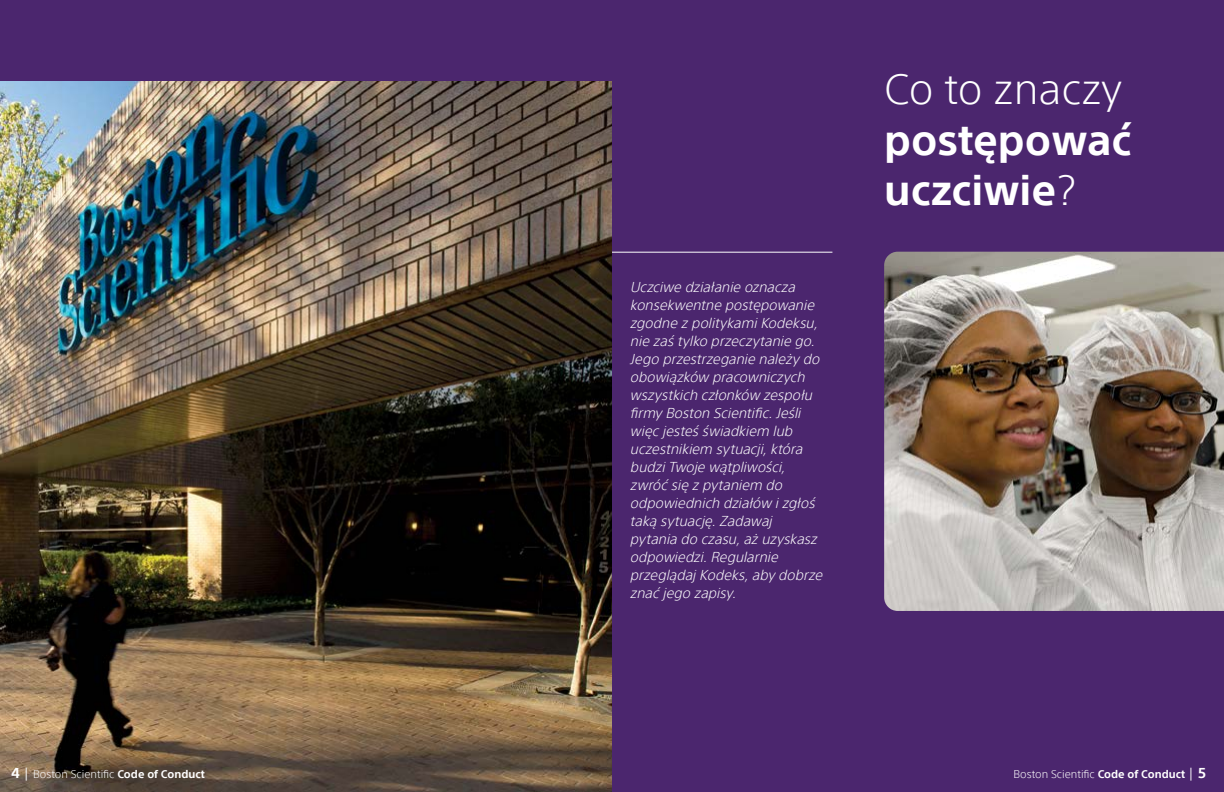
<style>
.page{position:relative;width:1224px;height:792px;background:#fff}
.page>*{position:absolute;margin:0;border:0;box-sizing:border-box;transform-origin:0 0}
.t1{font:700 42px/50.4px "SST";color:#fff}
.t2{font:300 42px "SST";color:#fff}
.t3{font:italic 300 14px/18px "SST";letter-spacing:-.005em;color:#fff}
.t4{font:300 11px "SST";color:#fff}
.s1{font-weight:300}
.s2{font-weight:700;font-size:14px}
.s3{font-weight:400;font-size:14px}
.s4{font-weight:700}
</style>
<div class="page">
<img style="left:0;top:81px;width:612px;height:711px">
<div style="left:612px;top:0;width:612px;height:792px;background:#4b266e"></div>
<img style="left:884px;top:252px;width:340px;height:359px">
<hr style="left:612px;top:252px;width:220px;height:1px;background:#fff">
<div style="left:0;top:0;width:1224px;height:81px;background:#4b266e"></div>
<p class="t3" style="left:630px;top:278px;width:197px">Uczciwe działanie oznacza konsekwentne postępowanie zgodne z politykamiKodeksu, nie zaś tylko przeczytanie go.<br>Jego przestrzeganie należy do obowiązków pracowniczych wszystkich członków zespołu firmy Boston Scientific.Jeśli więc jesteś świadkiem lub uczestnikiem sytuacj i,która budziTwoje wątpliwości, zwróć się z pytaniem do odpowiednich działów i zgłoś taką sytuację.Zadawaj pytania do czasu,aż uzyskasz odpowiedzi.Regularnie przeglądaj Kodeks,aby dobrze znać jego zapisy.</p>
<h1 class="t2" style="left:884px;top:65px;width:239px">Co to znaczy</h1>
<h1 class="t1" style="left:884px;top:114px;width:249px">postępować uczciwie<span class="s1">?</span></h1>
<p class="t4" style="left:12px;top:767px;width:195px"><span class="s2">4</span> <span class="s3">|</span> Boston Scientific <span class="s4">Code of Conduct</span></p>
<p class="t4" style="left:1013px;top:767px;width:194px">Boston Scientific <span class="s4">Code of Conduct</span> <span class="s3">|</span> <span class="s2">5</span></p>
</div>
